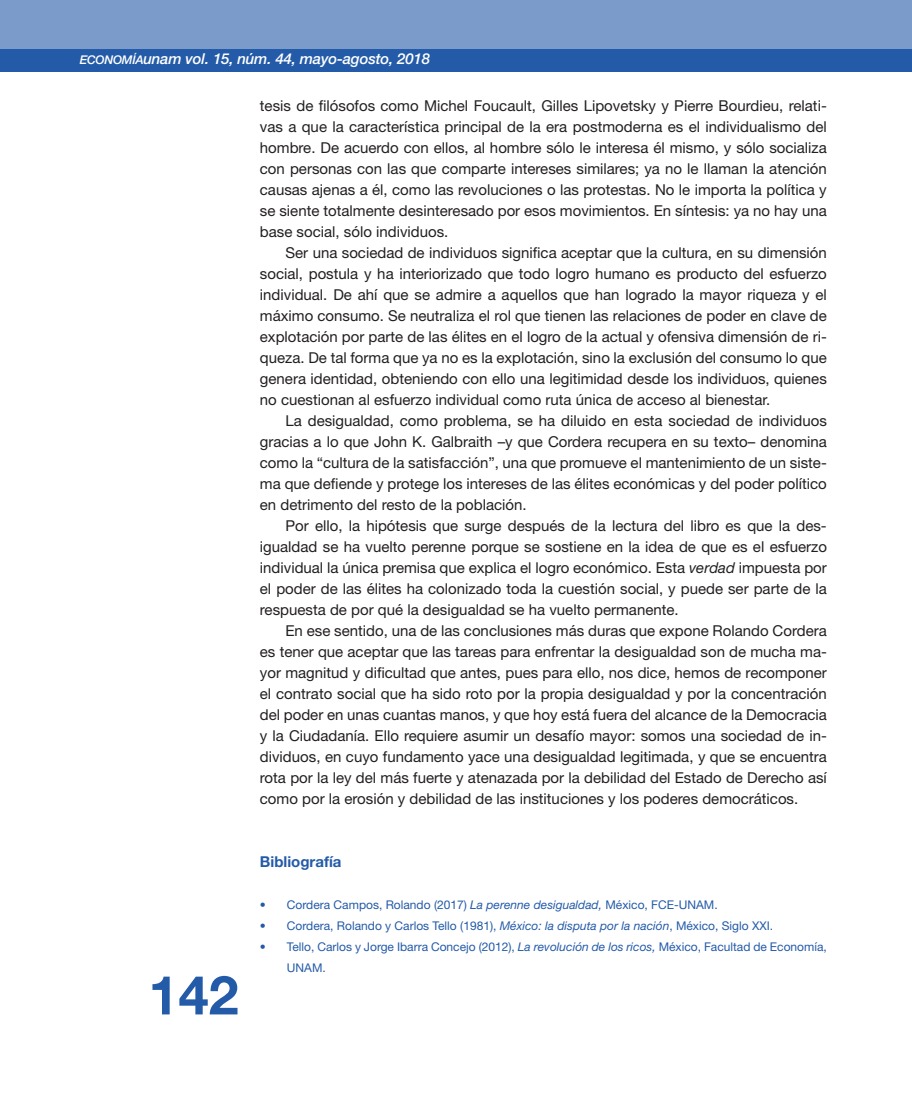
<style>
.page{position:relative;width:912px;height:1106px;background:#fff}
.page>*{position:absolute;margin:0;border:0;box-sizing:border-box;transform-origin:0 0}
.t1{font:700 54px "Helvetica Neue LT Std";color:#245ba8}
.t2{font:15px/21px "Helvetica Neue LT Std";color:#231f20;text-align:justify}
.t3{font:italic 500 15px "Helvetica Neue LT Std";letter-spacing:-.01em;color:#fff}
.t4{font:700 15px "Helvetica Neue LT Std";color:#245ba8}
.t5{font:12px/21px "Helvetica Neue LT Std";color:#245ba8}
.s1{font-family:"Helvetica Neue LT Std Md It SC800";font-weight:400;font-style:normal;font-size:12px}
.s2{font-style:italic}
</style>
<div class="page">
<div style="left:0;top:0;width:911px;height:49px;background:#7b9cca"></div>
<div style="left:0;top:49px;width:911px;height:22px;background:#245ba8"></div>
<p class="t3" style="left:80px;top:49px;width:352px"><span class="s1">ECONOMÍA</span>unam vol. 15, núm. 44, mayo-agosto, 2018</p>
<p class="t2" style="left:260px;top:95px;width:568px">tesis de filósofos como Michel Foucault, Gilles Lipovetsky y Pierre Bourdieu, relati&shy;vas a que la característica principal de la era postmoderna es el individualismo del hombre. De acuerdo con ellos, al hombre sólo le interesa él mismo, y sólo socializa con personas con las que comparte intereses similares; ya no le llaman la atención causas ajenas a él, como las revoluciones o las protestas. No le importa la política y se siente totalmente desinteresado por esos movimientos. En síntesis: ya no hay una base social, sólo individuos.</p>
<p class="t2" style="left:260px;top:242px;width:568px;text-indent:26px">Ser una sociedad de individuos significa aceptar que la cultura, en su dimensión social, postula y ha interiorizado que todo logro humano es producto del esfuerzo individual. De ahí que se admire a aquellos que han logrado la mayor riqueza y el máximo consumo. Se neutraliza el rol que tienen las relaciones de poder en clave de explotación por parte de las élites en el logro de la actual y ofensiva dimensión de ri&shy;queza. De tal forma que ya no es la explotación, sino la exclusión del consumo lo que genera identidad, obteniendo con ello una legitimidad desde los individuos, quienes no cuestionan al esfuerzo individual como ruta única de acceso al bienestar.</p>
<p class="t2" style="left:260px;top:410px;width:568px;text-indent:26px">La desigualdad, como problema, se ha diluido en esta sociedad de individuos gracias a lo que John K. Galbraith –y que Cordera recupera en su texto– denomina como la “cultura de la satisfacción”, una que promueve el mantenimiento de un siste&shy;ma que defiende y protege los intereses de las élites económicas y del poder político en detrimento del resto de la población.</p>
<p class="t2" style="left:260px;top:515px;width:568px;text-indent:26px">Por ello, la hipótesis que surge después de la lectura del libro es que la des&shy;igualdad se ha vuelto perenne porque se sostiene en la idea de que es el esfuerzo individual la única premisa que explica el logro económico. Esta <span class="s2">verdad</span> impuesta por el poder de las élites ha colonizado toda la cuestión social, y puede ser parte de la respuesta de por qué la desigualdad se ha vuelto permanente.</p>
<p class="t2" style="left:260px;top:620px;width:568px;text-indent:26px">En ese sentido, una de las conclusiones más duras que expone Rolando Cordera es tener que aceptar que las tareas para enfrentar la desigualdad son de mucha ma&shy;yor magnitud y dificultad que antes, pues para ello, nos dice, hemos de recomponer el contrato social que ha sido roto por la propia desigualdad y por la concentración del poder en unas cuantas manos, y que hoy está fuera del alcance de la Democracia y la Ciudadanía. Ello requiere asumir un desafío mayor: somos una sociedad de in&shy;dividuos, en cuyo fundamento yace una desigualdad legitimada, y que se encuentra rota por la ley del más fuerte y atenazada por la debilidad del Estado de Derecho así como por la erosión y debilidad de las instituciones y los poderes democráticos.</p>
<h1 class="t1" style="left:148px;top:961px;width:92px">142</h1>
<p class="t4" style="left:260px;top:852px;width:83px">Bibliografía</p>
<p class="t5" style="left:260px;top:894px;width:459px">• Cordera Campos, Rolando (2017) <span class="s2">La perenne desigualdad,</span> México, FCE-UNAM.</p>
<p class="t5" style="left:260px;top:915px;width:514px">• Cordera, Rolando y Carlos Tello (1981), <span class="s2">México: la disputa por la nación</span>, México, Siglo XXI.</p>
<p class="t5" style="left:287px;top:936px;width:541px;text-indent:-27px">• Tello, Carlos y Jorge Ibarra Concejo (2012), <span class="s2">La revolución de los ricos,</span> México, Facultad de Economía,<br>UNAM.</p>
</div>
